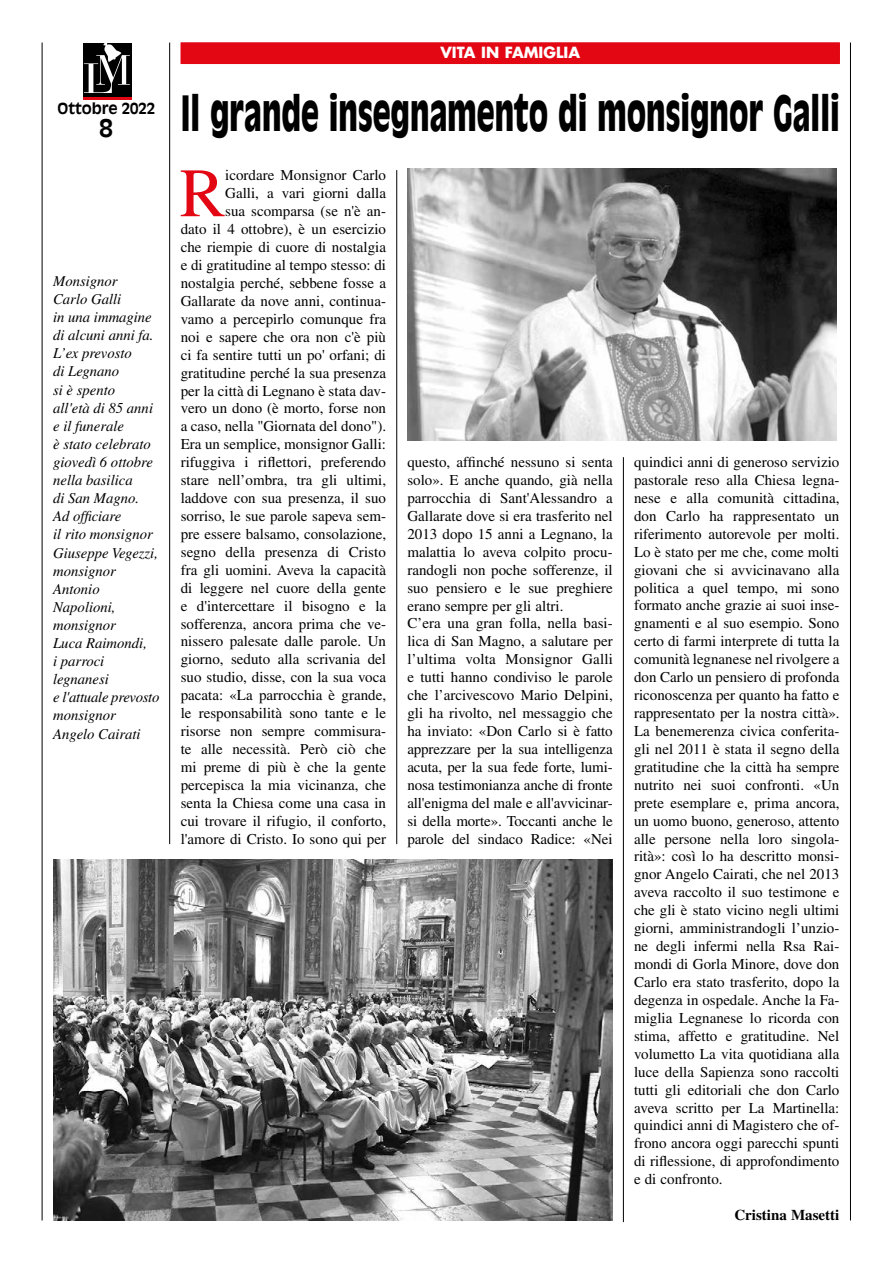
<style>
.page{position:relative;width:893px;height:1263px;background:#fff}
.page>*{position:absolute;margin:0;border:0;box-sizing:border-box;transform-origin:0 0}
.t1{font:69.15px "Times LT Std";color:#e30613}
.t2{font:900 48px "Antique Olive Std";color:#000;scale:.61 1}
.t3{font:700 24px "Antique Olive Std";color:#000}
.t4{font:15px/18px "Times LT Std";color:#000;text-align:right}
.t5{font:italic 15px/18.1px "Times LT Std";color:#000}
.t6{font:700 15px "Times LT Std";color:#000}
.t7{font:700 15px "Futura";color:#fff}
.t8{font:700 15px "Antique Olive Std";color:#000}
</style>
<div class="page">
<div style="left:83px;top:44px;width:48px;height:54px;background:#000"></div>
<hr style="left:83px;top:98px;width:48px;height:2px;background:#e30613">
<svg style="left:84px;top:43px;width:46px;height:50px"></svg>
<hr style="left:42px;top:43px;width:1px;height:1177px;background:#000">
<hr style="left:169px;top:43px;width:1px;height:801px;background:#000">
<hr style="left:850px;top:43px;width:1px;height:1177px;background:#000">
<div style="left:181px;top:42px;width:659px;height:22px;background:#e30613"></div>
<hr style="left:623px;top:457px;width:1px;height:765px;background:#000">
<hr style="left:396px;top:170px;width:1px;height:674px;background:#000">
<img style="left:408px;top:168px;width:428px;height:273px">
<img style="left:53px;top:860px;width:560px;height:360px">
<p class="t8" style="left:58px;top:99px;width:99px">Ottobre 2022</p>
<h3 class="t3" style="left:100px;top:113px;width:15px">8</h3>
<p class="t5" style="left:53px;top:272px;width:108px">Monsignor<br>Carlo Galli<br>in una immagine di alcuni anni fa.<br>L’ex prevosto<br>di Legnano<br>si è spento<br>all'età di 85 anni e il funerale<br>è stato celebrato giovedì 6 ottobre nella basilica<br>di San Magno.<br>Ad officiare<br>il rito monsignor<br>Giuseppe Vegezzi, monsignor<br>Antonio<br>Napolioni, monsignor<br>Luca Raimondi,<br>i parroci legnanesi<br>e l'attuale prevosto monsignor<br>Angelo Cairati</p>
<p class="t7" style="left:440px;top:43px;width:141px">VITA IN FAMIGLIA</p>
<h2 class="t2" style="left:181px;top:84px;width:1082px">Il grande insegnamento di monsignor Galli</h2>
<h1 class="t1" style="left:180px;top:154px;width:47px">R</h1>
<p class="t4" style="left:181px;top:166px;width:207px">icordare Monsignor Carlo<br>Galli, a vari giorni dalla<br>sua scomparsa (se n'è an-<br>dato il 4 ottobre), è un esercizio che riempie di cuore di nostalgia e di gratitudine al tempo stesso: di nostalgia perché, sebbene fosse a<br>Gallarate da nove anni, continua&shy;vamo a percepirlo comunque fra noi e sapere che ora non c'è più ci fa sentire tutti un po' orfani; di gratitudine perché la sua presenza per la città di Legnano è stata dav&shy;vero un dono (è morto, forse non a caso, nella "Giornata del dono").<br>Era un semplice, monsignor Galli: rifuggiva i riflettori, preferendo stare nell’ombra, tra gli ultimi, laddove con sua presenza, il suo sorriso, le sue parole sapeva sem&shy;pre essere balsamo, consolazione, segno della presenza di Cristo fra gli uomini. Aveva la capacità di leggere nel cuore della gente e d'intercettare il bisogno e la sofferenza, ancora prima che ve&shy;nissero palesate dalle parole. Un giorno, seduto alla scrivania del suo studio, disse, con la sua voca pacata: «La parrocchia è grande, le responsabilità sono tante e le risorse non sempre commisura&shy;te alle necessità. Però ciò che mi preme di più è che la gente percepisca la mia vicinanza, che senta la Chiesa come una casa in cui trovare il rifugio, il conforto, l'amore di Cristo. Io sono qui per</p>
<p class="t4" style="left:407px;top:453px;width:207px;text-align:left">questo, affinché nessuno si senta solo». E anche quando, già nella parrocchia di Sant'Alessandro a Gallarate dove si era trasferito nel 2013 dopo 15 anni a Legnano, la malattia lo aveva colpito procu&shy;randogli non poche sofferenze, il suo pensiero e le sue preghiere erano sempre per gli altri.<br>C’era una gran folla, nella basi&shy;lica di San Magno, a salutare per l’ultima volta Monsignor Galli e tutti hanno condiviso le parole che l’arcivescovo Mario Delpini, gli ha rivolto, nel messaggio che ha inviato: «Don Carlo si è fatto apprezzare per la sua intelligenza acuta, per la sua fede forte, lumi&shy;nosa testimonianza anche di fronte all'enigma del male e all'avvicinar&shy;si della morte». Toccanti anche le parole del sindaco Radice: «Nei</p>
<p class="t4" style="left:634px;top:453px;width:207px;text-align:justify">quindici anni di generoso servizio pastorale reso alla Chiesa legna&shy;nese e alla comunità cittadina, don Carlo ha rappresentato un riferimento autorevole per molti.<br>Lo è stato per me che, come molti giovani che si avvicinavano alla politica a quel tempo, mi sono formato anche grazie ai suoi inse&shy;gnamenti e al suo esempio. Sono certo di farmi interprete di tutta la comunità legnanese nel rivolgere a don Carlo un pensiero di profonda riconoscenza per quanto ha fatto e rappresentato per la nostra città».<br>La benemerenza civica conferita&shy;gli nel 2011 è stata il segno della gratitudine che la città ha sempre nutrito nei suoi confronti. «Un prete esemplare e, prima ancora, un uomo buono, generoso, attento alle persone nella loro singola&shy;rità»: così lo ha descritto monsi&shy;gnor Angelo Cairati, che nel 2013 aveva raccolto il suo testimone e che gli è stato vicino negli ultimi giorni, amministrandogli l’unzio&shy;ne degli infermi nella Rsa Rai&shy;mondi di Gorla Minore, dove don Carlo era stato trasferito, dopo la degenza in ospedale. Anche la Fa&shy;miglia Legnanese lo ricorda con stima, affetto e gratitudine. Nel volumetto La vita quotidiana alla luce della Sapienza sono raccolti tutti gli editoriali che don Carlo aveva scritto per La Martinella: quindici anni di Magistero che of&shy;frono ancora oggi parecchi spunti di riflessione, di approfondimento e di confronto.</p>
<p class="t6" style="left:734px;top:1206px;width:106px">Cristina Masetti</p>
</div>
